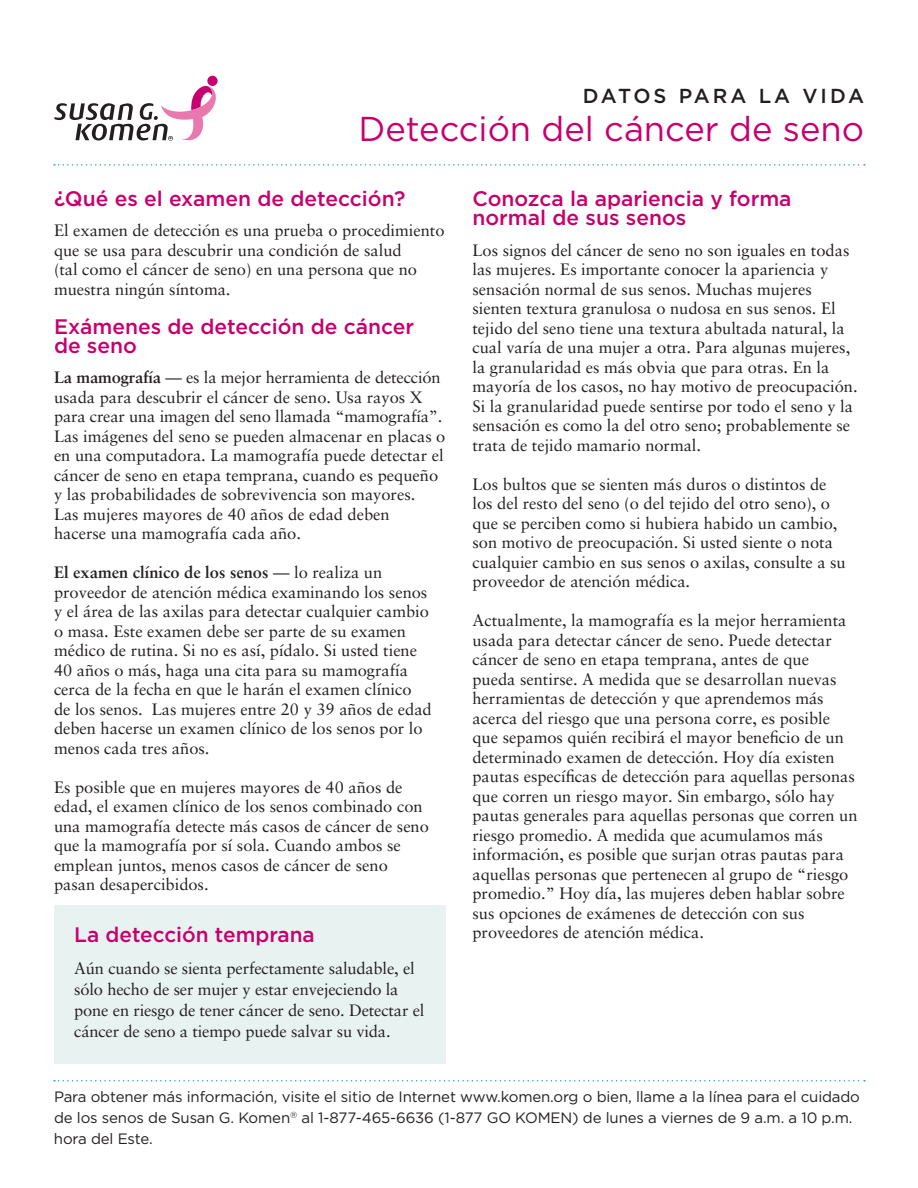
<style>
.page{position:relative;width:918px;height:1188px;background:#fff}
.page>*{position:absolute;margin:0;border:0;box-sizing:border-box;transform-origin:0 0}
.t1{font:34.5px "Gotham";color:#c6006f}
.t2{font:500 21px/19.5px "Gotham";color:#c6006f}
.t3{font:500 20.25px "Gotham";color:#231f20}
.t4{font:16.5px/19.5px "Sabon";color:#231f20}
.t5{font:15px/21px "Gotham";letter-spacing:-.01em;color:#231f20}
.s1{font-weight:700}
</style>
<div class="page">
<svg style="left:54px;top:76px;width:164px;height:65px"></svg>
<svg style="left:54px;top:164px;width:811px;height:2px"></svg>
<svg style="left:54px;top:1080px;width:811px;height:2px"></svg>
<div style="left:54px;top:905px;width:392px;height:159px;background:#e8f3f1"></div>
<p class="t3" style="left:583px;top:85px;width:283px">datos para la vida</p>
<h1 class="t1" style="left:358px;top:110px;width:507px">Detección del cáncer de seno</h1>
<p class="t2" style="left:54px;top:188px;width:353px">¿Qué es el examen de detección?</p>
<p class="t4" style="left:54px;top:220px;width:392px">El examen de detección es una prueba o procedimiento que se usa para descubrir una condición de salud<br>(tal como el cáncer de seno) en una persona que no muestra ningún síntoma.</p>
<p class="t2" style="left:54px;top:316px;width:362px">Exámenes de detección de cáncer de seno</p>
<p class="t4" style="left:54px;top:368px;width:393px"><span class="s1">La mamografía</span> — es la mejor herramienta de detección usada para descubrir el cáncer de seno. Usa rayos X para crear una imagen del seno llamada “mamografía”.<br>Las imágenes del seno se pueden almacenar en placas o en una computadora. La mamografía puede detectar el cáncer de seno en etapa temprana, cuando es pequeño y las probabilidades de sobrevivencia son mayores.<br>Las mujeres mayores de 40 años de edad deben hacerse una mamografía cada año.</p>
<p class="t4" style="left:54px;top:563px;width:379px"><span class="s1">El examen clínico de los senos</span> — lo realiza un proveedor de atención médica examinando los senos y el área de las axilas para detectar cualquier cambio o masa. Este examen debe ser parte de su examen médico de rutina. Si no es así, pídalo. Si usted tiene 40 años o más, haga una cita para su mamografía cerca de la fecha en que le harán el examen clínico de los senos. Las mujeres entre 20 y 39 años de edad deben hacerse un examen clínico de los senos por lo menos cada tres años.</p>
<p class="t4" style="left:54px;top:777px;width:376px">Es posible que en mujeres mayores de 40 años de edad, el examen clínico de los senos combinado con una mamografía detecte más casos de cáncer de seno que la mamografía por sí sola. Cuando ambos se emplean juntos, menos casos de cáncer de seno pasan desapercibidos.</p>
<p class="t2" style="left:74px;top:925px;width:242px">La detección temprana</p>
<p class="t4" style="left:74px;top:957px;width:352px;line-height:21px">Aún cuando se sienta perfectamente saludable, el sólo hecho de ser mujer y estar envejeciendo la pone en riesgo de tener cáncer de seno. Detectar el cáncer de seno a tiempo puede salvar su vida.</p>
<p class="t2" style="left:472px;top:188px;width:321px">Conozca la apariencia y forma normal de sus senos</p>
<p class="t4" style="left:472px;top:240px;width:387px">Los signos del cáncer de seno no son iguales en todas las mujeres. Es importante conocer la apariencia y sensación normal de sus senos. Muchas mujeres sienten textura granulosa o nudosa en sus senos. El tejido del seno tiene una textura abultada natural, la cual varía de una mujer a otra. Para algunas mujeres, la granularidad es más obvia que para otras. En la mayoría de los casos, no hay motivo de preocupación.<br>Si la granularidad puede sentirse por todo el seno y la sensación es como la del otro seno; probablemente se trata de tejido mamario normal.</p>
<p class="t4" style="left:472px;top:474px;width:375px">Los bultos que se sienten más duros o distintos de los del resto del seno (o del tejido del otro seno), o que se perciben como si hubiera habido un cambio, son motivo de preocupación. Si usted siente o nota cualquier cambio en sus senos o axilas, consulte a su proveedor de atención médica.</p>
<p class="t4" style="left:472px;top:610px;width:387px">Actualmente, la mamografía es la mejor herramienta usada para detectar cáncer de seno. Puede detectar cáncer de seno en etapa temprana, antes de que<br>pueda sentirse. A medida que se desarrollan nuevas herramientas de detección y que aprendemos más acerca del riesgo que una persona corre, es posible que sepamos quién recibirá el mayor beneficio de un determinado examen de detección. Hoy día existen pautas específicas de detección para aquellas personas que corren un riesgo mayor. Sin embargo, sólo hay pautas generales para aquellas personas que corren un riesgo promedio. A medida que acumulamos más información, es posible que surjan otras pautas para aquellas personas que pertenecen al grupo de “riesgo promedio.” Hoy día, las mujeres deben hablar sobre sus opciones de exámenes de detección con sus proveedores de atención médica.</p>
<p class="t5" style="left:54px;top:1086px;width:807px">Para obtener más información, visite el sitio de Internet www.komen.org o bien, llame a la línea para el cuidado de los senos de Susan G. Komen<sup>®</sup> al 1-877-465-6636 (1-877 GO KOMEN) de lunes a viernes de 9 a.m. a 10 p.m. hora del Este.</p>
</div>
